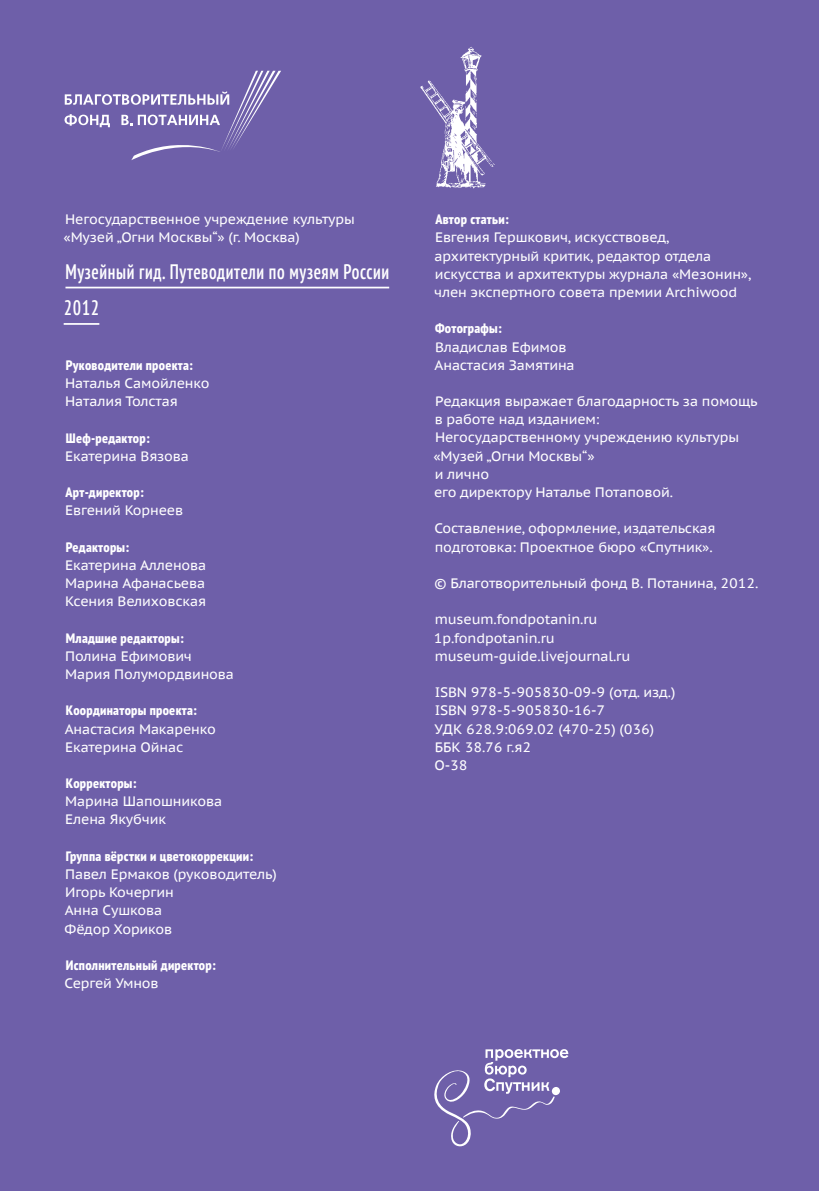
<style>
.page{position:relative;width:819px;height:1191px;background:#6e5fa9}
.page>*{position:absolute;margin:0;border:0;box-sizing:border-box;transform-origin:0 0}
.t1{font:600 condensed 21px/36.4px "PT Sans Pro";letter-spacing:.03em;color:#fff}
.t2{font:13.65px/18.2px "PT Sans Caption";letter-spacing:-.01em;color:#fff}
.t3{font:800 condensed 13.65px/18.2px "PT Sans Pro";letter-spacing:.02em;color:#fff}
.s1{font-family:"PT Sans Pro";font-weight:800;font-stretch:condensed}
.s2{font-family:"PT Sans Caption";font-weight:400;font-stretch:normal}
</style>
<div class="page">
<svg style="left:434px;top:1049px;width:134px;height:98px"></svg>
<svg style="left:64px;top:71px;width:217px;height:89px"></svg>
<hr style="left:65px;top:287px;width:324px;height:1px;background:#fff">
<hr style="left:64px;top:323px;width:35px;height:2px;background:#fff">
<img style="left:420px;top:47px;width:75px;height:142px">
<p class="t2" style="left:63px;top:210px;width:293px">Негосударственное учреждение культуры «Музей „Огни Москвы“» (г. Москва)</p>
<p class="t1" style="left:64px;top:253px;width:327px">Музейный гид. Путеводители по музеям России<br>2012</p>
<p class="t2" style="left:65px;top:355px;width:146px"><span class="s1">Руководители проекта:<br></span>Наталья Самойленко<br>Наталия Толстая</p>
<p class="t2" style="left:65px;top:428px;width:125px"><span class="s1">Шеф-редактор:<br></span>Екатерина Вязова</p>
<p class="t2" style="left:65px;top:483px;width:119px"><span class="s1">Арт-директор:<br></span>Евгений Корнеев</p>
<p class="t2" style="left:65px;top:537px;width:143px"><span class="s1">Редакторы:<br></span>Екатерина Алленова<br>Марина Афанасьева<br>Ксения Велиховская</p>
<p class="t2" style="left:65px;top:628px;width:170px"><span class="s1">Младшие редакторы:<br></span>Полина Ефимович<br>Мария Полумордвинова</p>
<p class="t2" style="left:65px;top:701px;width:153px"><span class="s1">Координаторы проекта:<br></span>Анастасия Макаренко<br>Екатерина Ойнас</p>
<p class="t2" style="left:65px;top:774px;width:158px"><span class="s1">Корректоры:<br></span>Марина Шапошникова<br>Елена Якубчик</p>
<p class="t2" style="left:65px;top:846px;width:214px"><span class="s1">Группа вёрстки и цветокоррекции:<br></span>Павел Ермаков (руководитель)<br>Игорь Кочергин<br>Анна Сушкова<br>Фёдор Хориков</p>
<p class="t3" style="left:65px;top:956px;width:152px">Исполнительный директор:<br><span class="s2">Сергей Умнов</span></p>
<p class="t2" style="left:434px;top:210px;width:318px"><span class="s1">Автор статьи:<br></span>Евгения Гершкович, искусствовед, архитектурный критик, редактор отдела искусства и архитектуры журнала «Мезонин», член экспертного совета премии Archiwood</p>
<p class="t2" style="left:434px;top:319px;width:141px"><span class="s1">Фотографы:<br></span>Владислав Ефимов<br>Анастасия Замятина</p>
<p class="t2" style="left:433px;top:392px;width:325px">Редакция выражает благодарность за помощь в работе над изданием:<br>Негосударственному учреждению культуры «Музей „Огни Москвы“»<br>и лично<br>его директору Наталье Потаповой.</p>
<p class="t2" style="left:434px;top:519px;width:282px">Составление, оформление, издательская подготовка: Проектное бюро «Спутник».</p>
<p class="t2" style="left:434px;top:574px;width:325px">© Благотворительный фонд В. Потанина, 2012.</p>
<p class="t2" style="left:433px;top:610px;width:198px">museum.fondpotanin.ru<br>1p.fondpotanin.ru museum-guide.livejournal.ru</p>
<p class="t2" style="left:434px;top:683px;width:242px">ISBN 978-5-905830-09-9 (отд. изд.)<br>ISBN 978-5-905830-16-7<br>УДК 628.9:069.02 (470-25) (036)<br>ББК 38.76 г.я2<br>О-38</p>
</div>
